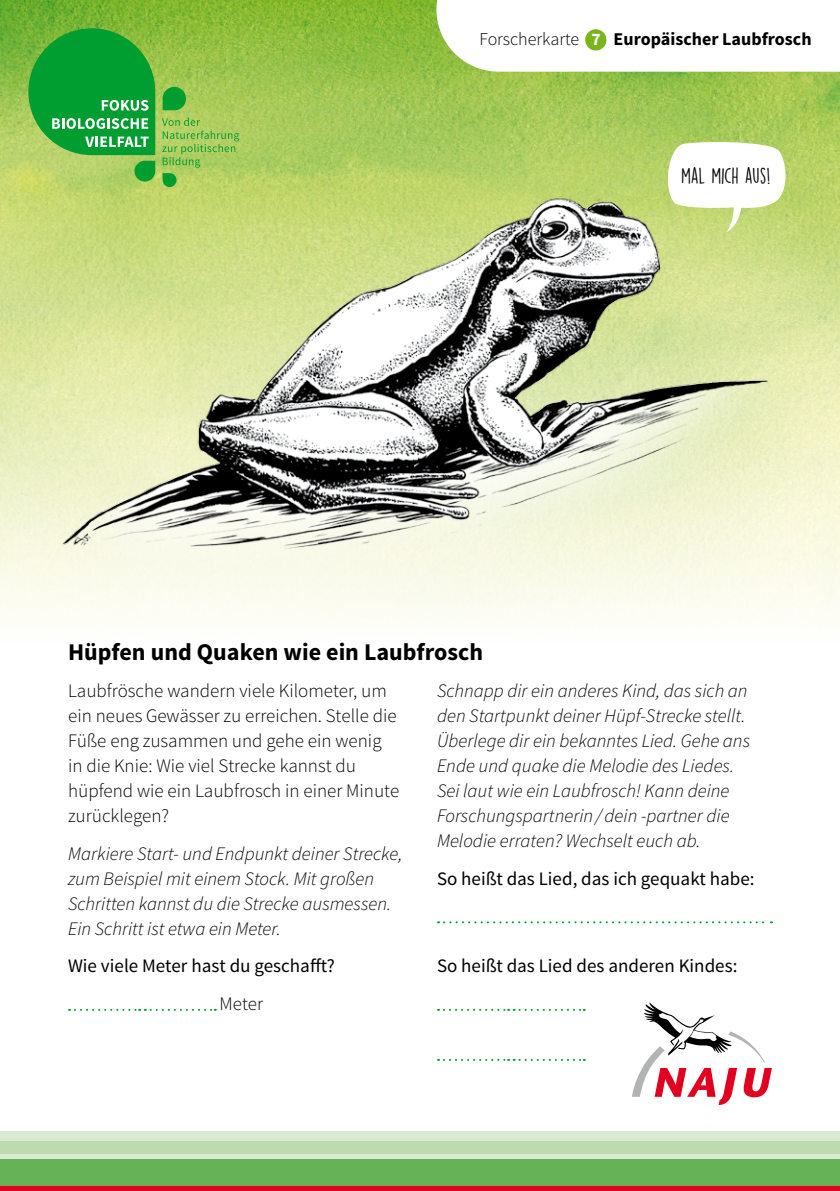
<style>
.page{position:relative;width:840px;height:1191px;background:#fff}
.page>*{position:absolute;margin:0;border:0;box-sizing:border-box;transform-origin:0 0}
.t1{font:700 24px "Source Sans Pro";color:#000}
.t2{font:20px "DK Lemon Yellow Sun";letter-spacing:-.015em;color:#000}
.t3{font:italic 300 19px/25px "Source Sans Pro";color:#000}
.t4{font:300 19px/25px "Source Sans Pro";color:#000}
.t5{font:19px "Source Sans Pro";color:#000}
.t6{font:700 18px "Source Sans Pro";color:#000}
.s1{font-weight:300}
.s2{font-size:17.4px;color:#fff}
</style>
<div class="page">
<img style="left:0;top:0;width:839px;height:620px">
<svg style="left:436px;top:0;width:403px;height:72px"></svg>
<div style="left:585px;top:29px;width:21px;height:22px;background:#7ab51d;border-radius:50%"></div>
<img style="left:42px;top:85px;width:796px;height:513px">
<svg style="left:661px;top:141px;width:127px;height:91px"></svg>
<div style="left:0;top:1154px;width:839px;height:5px;background:#daead0"></div>
<div style="left:0;top:1140px;width:839px;height:14px;background:#bedbae"></div>
<div style="left:0;top:1131px;width:839px;height:9px;background:#daead0"></div>
<div style="left:0;top:1159px;width:839px;height:27px;background:#66b257"></div>
<div style="left:0;top:1186px;width:839px;height:5px;background:#e20020"></div>
<svg style="left:632px;top:1002px;width:139px;height:103px"></svg>
<svg style="left:438px;top:921px;width:333px;height:2px"></svg>
<svg style="left:438px;top:1009px;width:146px;height:2px"></svg>
<svg style="left:438px;top:1059px;width:146px;height:2px"></svg>
<svg style="left:162px;top:87px;width:24px;height:23px"></svg>
<svg style="left:134px;top:161px;width:21px;height:20px"></svg>
<svg style="left:28px;top:28px;width:127px;height:127px;background:#29a942"></svg>
<svg style="left:162px;top:118px;width:77px;height:69px;background:#9cc95c"></svg>
<svg style="left:69px;top:1009px;width:147px;height:2px"></svg>
<p class="t6" style="left:479px;top:28px;width:333px"><span class="s1">Forscherkarte</span> <span class="s2">7</span> Europäischer Laubfrosch</p>
<p class="t2" style="left:680px;top:164px;width:91px">MAL MICH AUS!</p>
<p class="t1" style="left:68px;top:636px;width:416px">Hüpfen und Quaken wie ein Laubfrosch</p>
<p class="t4" style="left:68px;top:678px;width:332px">Laubfrösche wandern viele Kilometer, um ein neues Gewässer zu erreichen. Stelle die Füße eng zusammen und gehe ein wenig in die Knie: Wie viel Strecke kannst du hüpfend wie ein Laubfrosch in einer Minute zurücklegen?</p>
<p class="t3" style="left:68px;top:841px;width:336px">Markiere Start- und Endpunkt deiner Strecke, zum Beispiel mit einem Stock. Mit großen Schritten kannst du die Strecke ausmessen.<br>Ein Schritt ist etwa ein Meter.</p>
<p class="t5" style="left:68px;top:954px;width:268px">Wie viele Meter hast du geschafft?</p>
<p class="t4" style="left:219px;top:991px;width:45px">Meter</p>
<p class="t3" style="left:437px;top:678px;width:314px">Schnapp dir ein anderes Kind, das sich an den Startpunkt deiner Hüpf-Strecke stellt.<br>Überlege dir ein bekanntes Lied. Gehe ans Ende und quake die Melodie des Liedes.<br>Sei laut wie ein Laubfrosch! Kann deine Forschungspartnerin/dein -partner die Melodie erraten? Wechselt euch ab.</p>
<p class="t5" style="left:437px;top:866px;width:319px">So heißt das Lied, das ich gequakt habe:</p>
<p class="t5" style="left:437px;top:954px;width:302px">So heißt das Lied des anderen Kindes:</p>
</div>
